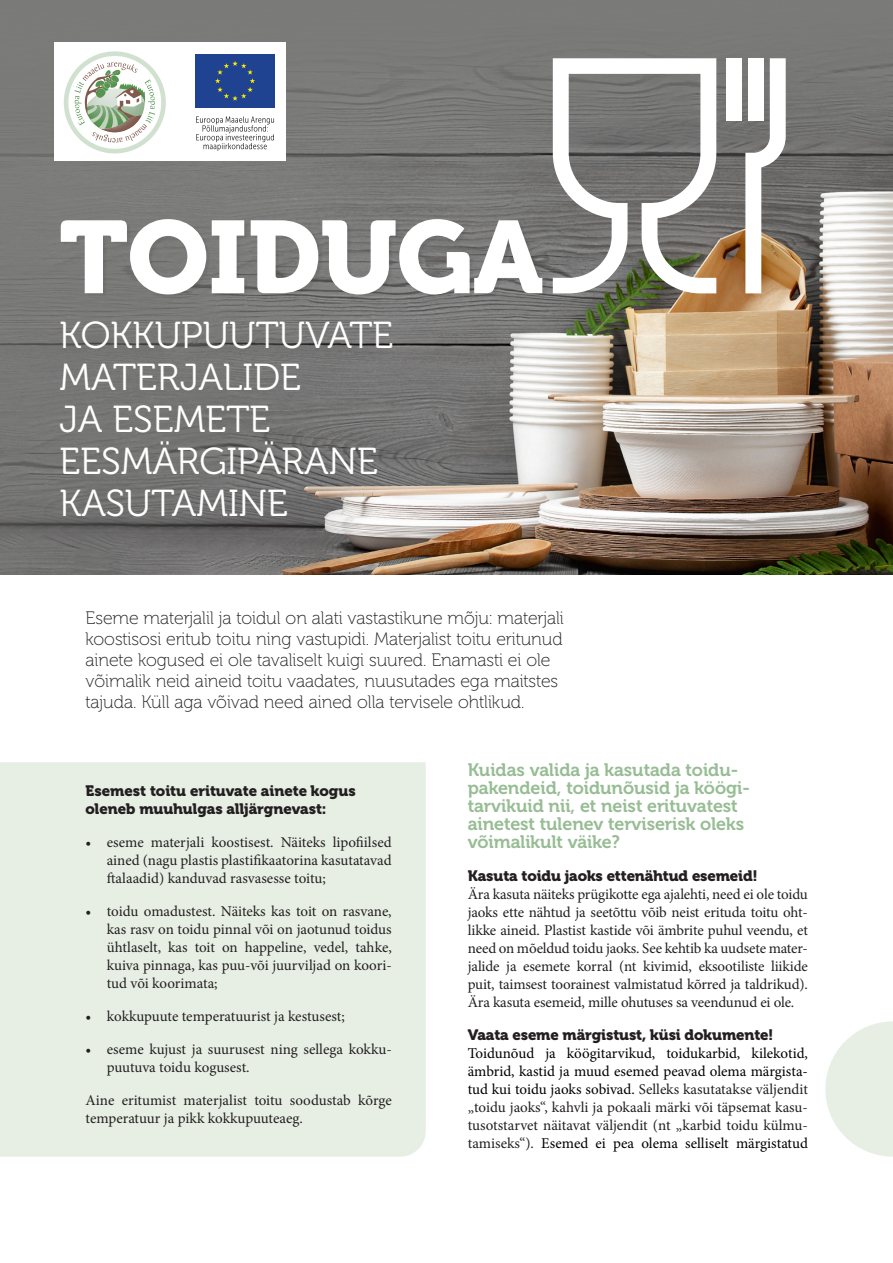
<style>
.page{position:relative;width:893px;height:1263px;background:#fff}
.page>*{position:absolute;margin:0;border:0;box-sizing:border-box;transform-origin:0 0}
.vahepealkiri{font:102px "Museo Cyrl 900";letter-spacing:-.005em;color:#fff}
.vahepealkiri-2{font:37.5px/42px "Museo Cyrl 300";color:#fff}
.tekst{font:18px/21px "Museo Cyrl 100";color:#231f20}
.vahepealkiri-3{font:18px/18px "Museo Cyrl 700";color:#97bd94}
.tekst-2{font:15px/18px "Minion Pro";letter-spacing:-.005em;color:#231f20;text-align:justify}
.tekst-3{font:15px/18px "Minion Pro";color:#000;text-align:justify}
.tekst-4{font:15px/18px "Museo Cyrl 900";letter-spacing:-.005em;color:#231f20}
.s1{color:#231f20}
</style>
<div class="page">
<img style="left:0;top:0;width:893px;height:575px">
<div style="left:0;top:762px;width:426px;height:395px;background:#e7efe5"></div>
<div style="left:62px;top:220px;width:485px;height:79px;background:#231f20;opacity:.1"></div>
<svg style="left:825px;top:1021px;width:68px;height:136px"></svg>
<div style="left:54px;top:43px;width:232px;height:118px;background:#fff"></div>
<div style="left:64px;top:51px;width:102px;height:102px;background:#d1e1cf;border-radius:50%"></div>
<div style="left:68px;top:56px;width:93px;height:93px;background:#fff;border-radius:50%"></div>
<svg style="left:75px;top:62px;width:80px;height:81px"></svg>
<div style="left:194px;top:53px;width:82px;height:56px;background:#1f4391"></div>
<svg style="left:215px;top:61px;width:40px;height:40px"></svg>
<svg style="left:196px;top:116px;width:78px;height:35px"></svg>
<svg style="left:553px;top:58px;width:163px;height:235px"></svg>
<svg style="left:745px;top:58px;width:41px;height:235px"></svg>
<div style="left:748px;top:58px;width:16px;height:63px;background:#fff"></div>
<div style="left:726px;top:58px;width:16px;height:63px;background:#fff"></div>
<p class="vahepealkiri" style="left:60px;top:200px;width:485px">TOIDUGA</p>
<p class="vahepealkiri-2" style="left:60px;top:315px;width:335px">KOKKUPUUTUVATE<br>MATERJALIDE<br>JA ESEMETE<br>EESMÄRGIPÄRANE<br>KASUTAMINE</p>
<p class="tekst" style="left:86px;top:607px;width:480px">Eseme materjalil ja toidul on alati vastastikune mõju: materjali koostisosi eritub toitu ning vastupidi. Materjalist toitu eritunud ainete kogused ei ole tavaliselt kuigi suured. Enamasti ei ole võimalik neid aineid toitu vaadates, nuusutades ega maitstes tajuda. Küll aga võivad need ained olla tervisele ohtlikud.</p>
<p class="tekst-4" style="left:86px;top:782px;width:272px">Esemest toitu erituvate ainete kogus oleneb muuhulgas alljärgnevast:</p>
<p class="tekst-2" style="left:107px;top:834px;width:286px;text-indent:-21px">• eseme materjali koostisest. Näiteks lipofiilsed ained (nagu plastis plastifikaatorina kasutatavad ftalaadid) kanduvad rasvasesse toitu;</p>
<p class="tekst-2" style="left:107px;top:903px;width:286px;text-indent:-21px">• toidu omadustest. Näiteks kas toit on rasvane, kas rasv on toidu pinnal või on jaotunud toidus ühtlaselt, kas toit on happeline, vedel, tahke, kuiva pinnaga, kas puu-või juurviljad on koori&shy;tud või koorimata;</p>
<p class="tekst-2" style="left:86px;top:1008px;width:261px">• kokkupuute temperatuurist ja kestusest;</p>
<p class="tekst-2" style="left:107px;top:1041px;width:286px;text-indent:-21px">• eseme kujust ja suurusest ning sellega kokku&shy;puutuva toidu kogusest.</p>
<p class="tekst-2" style="left:86px;top:1092px;width:308px">Aine eritumist materjalist toitu soodustab kõrge temperatuur ja pikk kokkupuuteaeg.</p>
<p class="vahepealkiri-3" style="left:468px;top:761px;width:283px">Kuidas valida ja kasutada toidu&shy;pakendeid, toidunõusid ja köögi&shy;tarvikuid nii, et neist erituvatest ainetest tulenev terviserisk oleks võimalikult väike?</p>
<p class="tekst-4" style="left:468px;top:867px;width:291px">Kasuta toidu jaoks ettenähtud esemeid!</p>
<p class="tekst-2" style="left:468px;top:885px;width:342px">Ära kasuta näiteks prügikotte ega ajalehti, need ei ole toidu jaoks ette nähtud ja seetõttu võib neist erituda toitu oht&shy;likke aineid. Plastist kastide või ämbrite puhul veendu, et need on mõeldud toidu jaoks. See kehtib ka uudsete mater&shy;jalide ja esemete korral (nt kivimid, eksootiliste liikide puit, taimsest toorainest valmistatud kõrred ja taldrikud).<br>Ära kasuta esemeid, mille ohutuses sa veendunud ei ole.</p>
<p class="tekst-4" style="left:468px;top:1026px;width:307px">Vaata eseme märgistust, küsi dokumente!</p>
<p class="tekst-3" style="left:468px;top:1044px;width:342px">Toidunõud ja köögitarvikud, toidukarbid, kilekotid, ämbrid, kastid ja muud esemed peavad olema märgista&shy;tud kui toidu jaoks sobivad. <span class="s1">Selleks kasutatakse väljendit „toidu jaoks“, kahvli ja pokaali märki või täpsemat kasu&shy;tusotstarvet näitavat väljendit (nt „karbid toidu külmu&shy;tamiseks“).</span> Esemed ei pea olema selliselt märgistatud</p>
</div>
